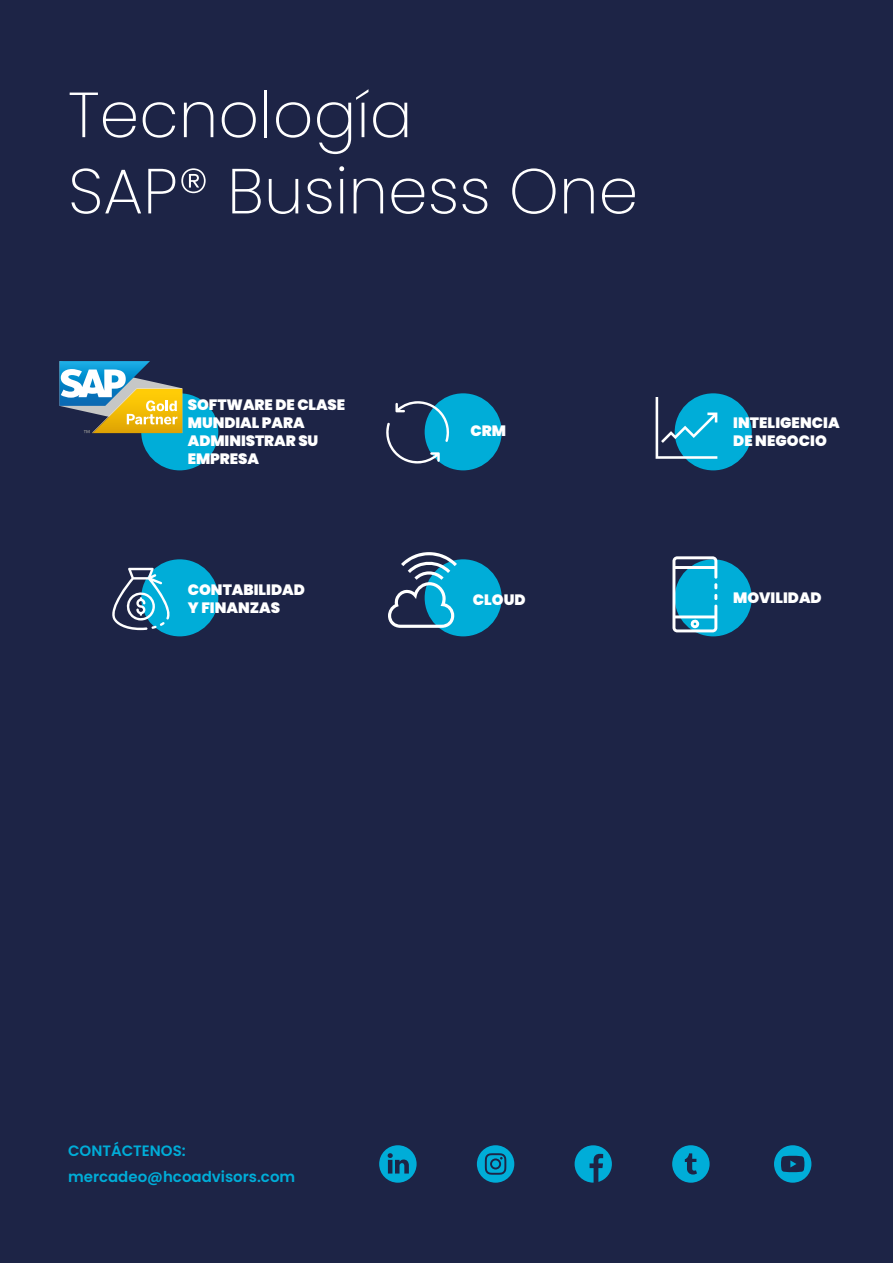
<style>
.page{position:relative;width:893px;height:1263px;background:#1d2446}
.page>*{position:absolute;margin:0;border:0;box-sizing:border-box;transform-origin:0 0}
.t1{font:200 63.6px/76.2px "Poppins";color:#fff}
.t2{font:900 15px/18px "Poppins";color:#fff}
.t3{font:600 15px/25.5px "Poppins";color:#00add8}
</style>
<div class="page">
<div style="left:425px;top:559px;width:77px;height:77px;background:#00add8;border-radius:50%"></div>
<div style="left:425px;top:393px;width:77px;height:77px;background:#00add8;border-radius:50%"></div>
<div style="left:675px;top:393px;width:77px;height:77px;background:#00add8;border-radius:50%"></div>
<div style="left:675px;top:559px;width:77px;height:77px;background:#00add8;border-radius:50%"></div>
<div style="left:141px;top:393px;width:77px;height:77px;background:#00add8;border-radius:50%"></div>
<div style="left:141px;top:559px;width:77px;height:77px;background:#00add8;border-radius:50%"></div>
<svg style="left:60px;top:361px;width:122px;height:72px"></svg>
<svg style="left:112px;top:568px;width:58px;height:62px"></svg>
<svg style="left:386px;top:401px;width:63px;height:62px"></svg>
<svg style="left:656px;top:397px;width:61px;height:62px"></svg>
<svg style="left:388px;top:552px;width:69px;height:76px"></svg>
<svg style="left:672px;top:556px;width:45px;height:76px"></svg>
<svg style="left:379px;top:1145px;width:38px;height:38px"></svg>
<svg style="left:477px;top:1145px;width:37px;height:38px"></svg>
<svg style="left:575px;top:1145px;width:37px;height:37px"></svg>
<svg style="left:672px;top:1145px;width:38px;height:38px"></svg>
<svg style="left:774px;top:1145px;width:37px;height:38px"></svg>
<h1 class="t1" style="left:68px;top:77px;width:572px">Tecnología<br>SAP® Business One</h1>
<p class="t2" style="left:188px;top:395px;width:159px">SOFTWARE DE CLASE<br>MUNDIAL PARA<br>ADMINISTRAR SU<br>EMPRESA</p>
<p class="t2" style="left:470px;top:422px;width:37px">CRM</p>
<p class="t2" style="left:188px;top:581px;width:119px">CONTABILIDAD<br>Y FINANZAS</p>
<p class="t2" style="left:473px;top:591px;width:54px">CLOUD</p>
<p class="t2" style="left:733px;top:414px;width:108px">INTELIGENCIA<br>DE NEGOCIO</p>
<p class="t2" style="left:733px;top:589px;width:90px">MOVILIDAD</p>
<p class="t3" style="left:68px;top:1138px;width:229px">CONTÁCTENOS: mercadeo@hcoadvisors.com</p>
</div>
